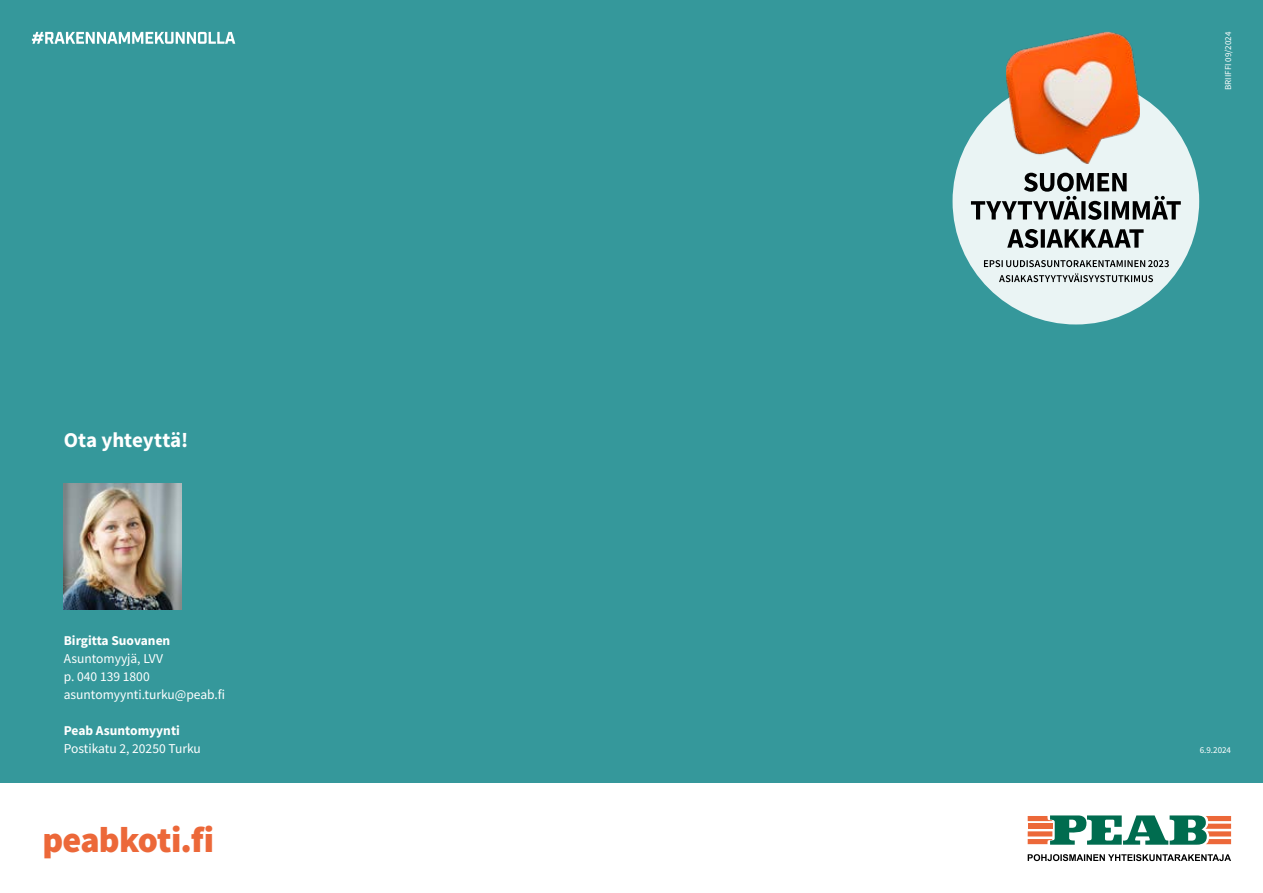
<style>
.page{position:relative;width:1263px;height:893px;background:#fff}
.page>*{position:absolute;margin:0;border:0;box-sizing:border-box;transform-origin:0 0}
.t1{font:900 36px "Source Sans Pro";letter-spacing:-.02em;color:#ec6839}
.t2{font:700 21px "Source Sans Pro";letter-spacing:-.005em;color:#fff}
.t3{font:13.5px/18px "Source Sans Pro";color:#fff}
.t4{font:700 13.5px "Source Sans Pro";color:#fff}
.t5{font:9px "Source Sans Pro";color:#fff}
</style>
<div class="page">
<div style="left:0;top:0;width:1263px;height:783px;background:#35989b"></div>
<svg style="left:32px;top:32px;width:203px;height:12px"></svg>
<svg style="left:1028px;top:815px;width:203px;height:30px"></svg>
<svg style="left:1028px;top:854px;width:203px;height:7px"></svg>
<img style="left:64px;top:483px;width:117px;height:126px">
<div style="left:952px;top:78px;width:247px;height:246px;background:#eaf4f4;border-radius:50%"></div>
<svg style="left:1007px;top:229px;width:136px;height:19px"></svg>
<svg style="left:971px;top:173px;width:210px;height:47px"></svg>
<svg style="left:999px;top:273px;width:154px;height:9px"></svg>
<svg style="left:984px;top:260px;width:185px;height:7px"></svg>
<img style="left:1006px;top:32px;width:134px;height:131px">
<h2 class="t2" style="left:64px;top:426px;width:126px">Ota yhteyttä!</h2>
<p class="t4" style="left:64px;top:631px;width:108px">Birgitta Suovanen</p>
<p class="t3" style="left:64px;top:649px;width:163px">Asuntomyyjä, LVV<br>p. 040 139 1800 asuntomyynti.turku@peab.fi</p>
<p class="t4" style="left:64px;top:721px;width:118px">Peab Asuntomyynti</p>
<p class="t3" style="left:64px;top:739px;width:139px">Postikatu 2, 20250 Turku</p>
<h1 class="t1" style="left:43px;top:815px;width:173px">peabkoti.fi</h1>
<p class="t5" style="left:1222px;top:90px;width:60px;rotate:-90deg">BRIIFFI 09/2024</p>
<p class="t5" style="left:1200px;top:744px;width:33px">6.9.2024</p>
</div>
